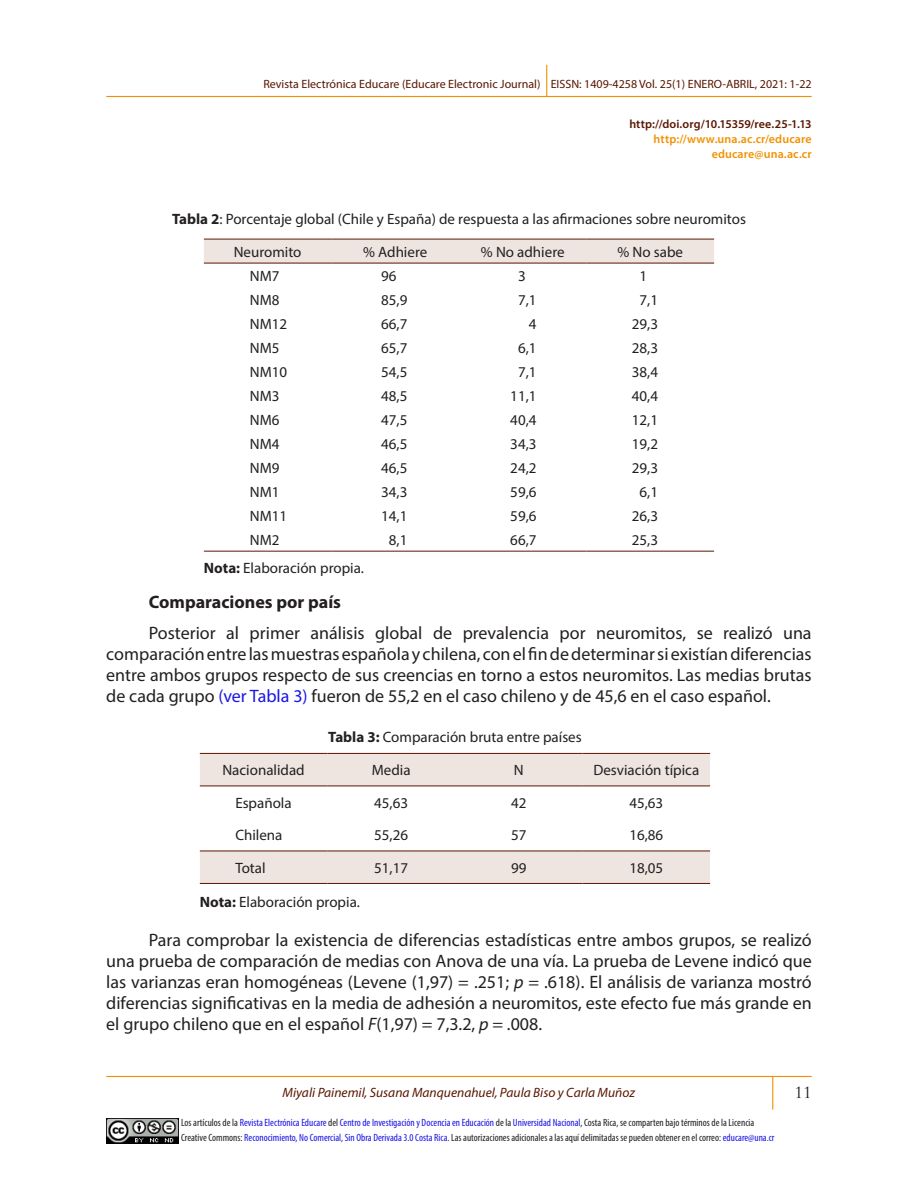
<style>
.page{position:relative;width:918px;height:1188px;background:#fff}
.page>*{position:absolute;margin:0;border:0;box-sizing:border-box;transform-origin:0 0}
.TEXTO{font:18px/21px "Myriad Pro";color:#231f20;text-align:justify}
.SUBTITULO_2{font:700 18px "Myriad Pro";color:#231f20}
.TEXTO-2{font:15px "Myriad Pro";color:#231f20}
.t1{font:15px "Trajan Pro";color:#231f20}
.t2{font:italic 13.5px "Myriad Pro";color:#591600}
.t3{font:12px "Myriad Pro";color:#591600}
.t4{font:600 12px/15px "Myriad Pro";letter-spacing:.01em;color:#f29100;text-align:right}
.t5{font:600 12px "Myriad Pro";letter-spacing:.005em;color:#591600}
.t6{font:condensed 10.5px/15px "Myriad Pro";color:#231f20}
.s1{font-weight:700}
.s2{color:#fff}
.s3{color:#1a15e5}
.s4{font-style:italic}
</style>
<div class="page">
<hr style="left:106px;top:1076px;width:706px;height:1px;background:#f29100">
<hr style="left:772px;top:1077px;width:1px;height:33px;background:#f29100">
<img style="left:106px;top:1118px;width:73px;height:26px">
<hr style="left:106px;top:96px;width:706px;height:1px;background:#f29100">
<hr style="left:546px;top:65px;width:1px;height:32px;background:#f29100">
<div style="left:204px;top:240px;width:510px;height:23px;background:#eee5e0"></div>
<hr style="left:204px;top:239px;width:127px;height:1px;background:#591600">
<hr style="left:331px;top:239px;width:128px;height:1px;background:#591600">
<hr style="left:459px;top:239px;width:128px;height:1px;background:#591600">
<hr style="left:587px;top:239px;width:127px;height:1px;background:#591600">
<hr style="left:204px;top:263px;width:127px;height:1px;background:#591600">
<hr style="left:331px;top:263px;width:128px;height:1px;background:#591600">
<hr style="left:459px;top:263px;width:128px;height:1px;background:#591600">
<hr style="left:587px;top:263px;width:127px;height:1px;background:#591600">
<hr style="left:204px;top:551px;width:127px;height:1px;background:#591600">
<hr style="left:331px;top:551px;width:128px;height:1px;background:#591600">
<hr style="left:459px;top:551px;width:128px;height:1px;background:#591600">
<hr style="left:587px;top:551px;width:127px;height:1px;background:#591600">
<svg style="left:200px;top:754px;width:510px;height:129px;fill:#eee5e0"></svg>
<hr style="left:200px;top:753px;width:127px;height:1px;background:#591600">
<hr style="left:327px;top:753px;width:128px;height:1px;background:#591600">
<hr style="left:455px;top:753px;width:128px;height:1px;background:#591600">
<hr style="left:583px;top:753px;width:127px;height:1px;background:#591600">
<hr style="left:200px;top:786px;width:127px;height:1px;background:#591600">
<hr style="left:327px;top:786px;width:128px;height:1px;background:#591600">
<hr style="left:455px;top:786px;width:128px;height:1px;background:#591600">
<hr style="left:583px;top:786px;width:127px;height:1px;background:#591600">
<hr style="left:200px;top:851px;width:127px;height:1px;background:#591600">
<hr style="left:327px;top:851px;width:128px;height:1px;background:#591600">
<hr style="left:455px;top:851px;width:128px;height:1px;background:#591600">
<hr style="left:583px;top:851px;width:127px;height:1px;background:#591600">
<hr style="left:200px;top:883px;width:127px;height:1px;background:#591600">
<hr style="left:327px;top:883px;width:128px;height:1px;background:#591600">
<hr style="left:455px;top:883px;width:128px;height:1px;background:#591600">
<hr style="left:583px;top:883px;width:127px;height:1px;background:#591600">
<p class="t3" style="left:263px;top:77px;width:550px">Revista Electrónica Educare (Educare Electronic Journal) EISSN: 1409-4258 Vol. 25(1) ENERO-ABRIL, 2021: 1-22</p>
<p class="t5" style="left:629px;top:116px;width:184px">http://doi.org/10.15359/ree.25-1.13</p>
<p class="t4" style="left:654px;top:131px;width:160px">http://www.una.ac.cr/educare educare@una.ac.cr</p>
<p class="TEXTO-2" style="left:172px;top:210px;width:575px"><span class="s1">Tabla 2</span>: Porcentaje global (Chile y España) de respuesta a las afirmaciones sobre neuromitos</p>
<p class="TEXTO-2" style="left:234px;top:242px;width:69px">Neuromito</p>
<p class="TEXTO-2" style="left:363px;top:242px;width:66px">% Adhiere</p>
<p class="TEXTO-2" style="left:481px;top:242px;width:85px">% No adhiere</p>
<p class="TEXTO-2" style="left:618px;top:242px;width:67px">% No sabe</p>
<p class="TEXTO-2" style="left:250px;top:266px;width:31px">NM7</p>
<p class="TEXTO-2" style="left:381px;top:266px;width:28px">96<span class="s2">,0</span></p>
<p class="TEXTO-2" style="left:250px;top:290px;width:31px">NM8</p>
<p class="TEXTO-2" style="left:381px;top:290px;width:28px">85,9</p>
<p class="TEXTO-2" style="left:518px;top:290px;width:20px">7,1</p>
<p class="TEXTO-2" style="left:640px;top:290px;width:20px">7,1</p>
<p class="TEXTO-2" style="left:250px;top:314px;width:39px">NM12</p>
<p class="TEXTO-2" style="left:381px;top:314px;width:28px">66,7</p>
<p class="TEXTO-2" style="left:529px;top:314px;width:9px">4</p>
<p class="TEXTO-2" style="left:632px;top:314px;width:28px">29,3</p>
<p class="TEXTO-2" style="left:250px;top:338px;width:31px">NM5</p>
<p class="TEXTO-2" style="left:381px;top:338px;width:28px">65,7</p>
<p class="TEXTO-2" style="left:518px;top:338px;width:20px">6,1</p>
<p class="TEXTO-2" style="left:632px;top:338px;width:28px">28,3</p>
<p class="TEXTO-2" style="left:250px;top:362px;width:39px">NM10</p>
<p class="TEXTO-2" style="left:381px;top:362px;width:28px">54,5</p>
<p class="TEXTO-2" style="left:518px;top:362px;width:20px">7,1</p>
<p class="TEXTO-2" style="left:632px;top:362px;width:28px">38,4</p>
<p class="TEXTO-2" style="left:250px;top:386px;width:31px">NM3</p>
<p class="TEXTO-2" style="left:381px;top:386px;width:28px">48,5</p>
<p class="TEXTO-2" style="left:510px;top:386px;width:28px">11,1</p>
<p class="TEXTO-2" style="left:632px;top:386px;width:28px">40,4</p>
<p class="TEXTO-2" style="left:250px;top:410px;width:31px">NM6</p>
<p class="TEXTO-2" style="left:381px;top:410px;width:28px">47,5</p>
<p class="TEXTO-2" style="left:510px;top:410px;width:28px">40,4</p>
<p class="TEXTO-2" style="left:632px;top:410px;width:28px">12,1</p>
<p class="TEXTO-2" style="left:250px;top:434px;width:31px">NM4</p>
<p class="TEXTO-2" style="left:381px;top:434px;width:28px">46,5</p>
<p class="TEXTO-2" style="left:510px;top:434px;width:28px">34,3</p>
<p class="TEXTO-2" style="left:632px;top:434px;width:28px">19,2</p>
<p class="TEXTO-2" style="left:250px;top:458px;width:31px">NM9</p>
<p class="TEXTO-2" style="left:381px;top:458px;width:28px">46,5</p>
<p class="TEXTO-2" style="left:510px;top:458px;width:28px">24,2</p>
<p class="TEXTO-2" style="left:632px;top:458px;width:28px">29,3</p>
<p class="TEXTO-2" style="left:250px;top:482px;width:31px">NM1</p>
<p class="TEXTO-2" style="left:381px;top:482px;width:28px">34,3</p>
<p class="TEXTO-2" style="left:510px;top:482px;width:28px">59,6</p>
<p class="TEXTO-2" style="left:640px;top:482px;width:20px">6,1</p>
<p class="TEXTO-2" style="left:250px;top:506px;width:39px">NM11</p>
<p class="TEXTO-2" style="left:381px;top:506px;width:28px">14,1</p>
<p class="TEXTO-2" style="left:510px;top:506px;width:28px">59,6</p>
<p class="TEXTO-2" style="left:632px;top:506px;width:28px">26,3</p>
<p class="TEXTO-2" style="left:250px;top:530px;width:31px">NM2</p>
<p class="TEXTO-2" style="left:389px;top:530px;width:20px">8,1</p>
<p class="TEXTO-2" style="left:510px;top:530px;width:28px">66,7</p>
<p class="TEXTO-2" style="left:632px;top:530px;width:28px">25,3</p>
<p class="TEXTO-2" style="left:204px;top:559px;width:162px"><span class="s1">Nota:</span> Elaboración propia.</p>
<h3 class="SUBTITULO_2" style="left:149px;top:590px;width:194px">Comparaciones por país</h3>
<p class="TEXTO" style="left:106px;top:622px;width:707px;text-indent:43px">Posterior al primer análisis global de prevalencia por neuromitos, se realizó una comparación entre las muestras española y chilena, con el fin de determinar si existían diferencias entre ambos grupos respecto de sus creencias en torno a estos neuromitos. Las medias brutas de cada grupo <span class="s3">(ver Tabla 3)</span> fueron de 55,2 en el caso chileno y de 45,6 en el caso español.</p>
<p class="TEXTO-2" style="left:328px;top:728px;width:255px"><span class="s1">Tabla 3:</span> Comparación bruta entre países</p>
<p class="TEXTO-2" style="left:222px;top:761px;width:84px">Nacionalidad</p>
<p class="TEXTO-2" style="left:372px;top:761px;width:40px">Media</p>
<p class="TEXTO-2" style="left:514px;top:761px;width:11px">N</p>
<p class="TEXTO-2" style="left:593px;top:761px;width:107px">Desviación típica</p>
<p class="TEXTO-2" style="left:235px;top:794px;width:58px">Española</p>
<p class="TEXTO-2" style="left:374px;top:794px;width:35px">45,63</p>
<p class="TEXTO-2" style="left:511px;top:794px;width:17px">42</p>
<p class="TEXTO-2" style="left:629px;top:794px;width:35px">45,63</p>
<p class="TEXTO-2" style="left:235px;top:826px;width:49px">Chilena</p>
<p class="TEXTO-2" style="left:374px;top:826px;width:35px">55,26</p>
<p class="TEXTO-2" style="left:511px;top:826px;width:17px">57</p>
<p class="TEXTO-2" style="left:629px;top:826px;width:35px">16,86</p>
<p class="TEXTO-2" style="left:235px;top:859px;width:32px">Total</p>
<p class="TEXTO-2" style="left:374px;top:859px;width:35px">51,17</p>
<p class="TEXTO-2" style="left:511px;top:859px;width:17px">99</p>
<p class="TEXTO-2" style="left:629px;top:859px;width:35px">18,05</p>
<p class="TEXTO-2" style="left:200px;top:893px;width:162px"><span class="s1">Nota:</span> Elaboración propia.</p>
<p class="TEXTO" style="left:106px;top:929px;width:707px;text-indent:43px">Para comprobar la existencia de diferencias estadísticas entre ambos grupos, se realizó una prueba de comparación de medias con Anova de una vía. La prueba de Levene indicó que las varianzas eran homogéneas (Levene (1,97) = .251; <span class="s4">p</span> = .618). El análisis de varianza mostró diferencias significativas en la media de adhesión a neuromitos, este efecto fue más grande en el grupo chileno que en el español <span class="s4">F</span>(1,97) = 7,3.2, <span class="s4">p</span> = .008.</p>
<p class="t2" style="left:283px;top:1084px;width:354px">Miyali Painemil, Susana Manquenahuel, Paula Biso y Carla Muñoz</p>
<p class="t1" style="left:795px;top:1083px;width:19px">11</p>
<p class="t6" style="left:181px;top:1115px;width:595px">Los artículos de la <span class="s3">Revista Electrónica Educare</span> del <span class="s3">Centro de Investigación y Docencia en Educación</span> de la <span class="s3">Universidad Nacional</span>, Costa Rica, se comparten bajo términos de la Licencia<br>Creative Commons: <span class="s3">Reconocimiento, No Comercial, Sin Obra Derivada 3.0 Costa Rica</span>. Las autorizaciones adicionales a las aquí delimitadas se pueden obtener en el correo: <span class="s3">educare@una.cr</span></p>
</div>
